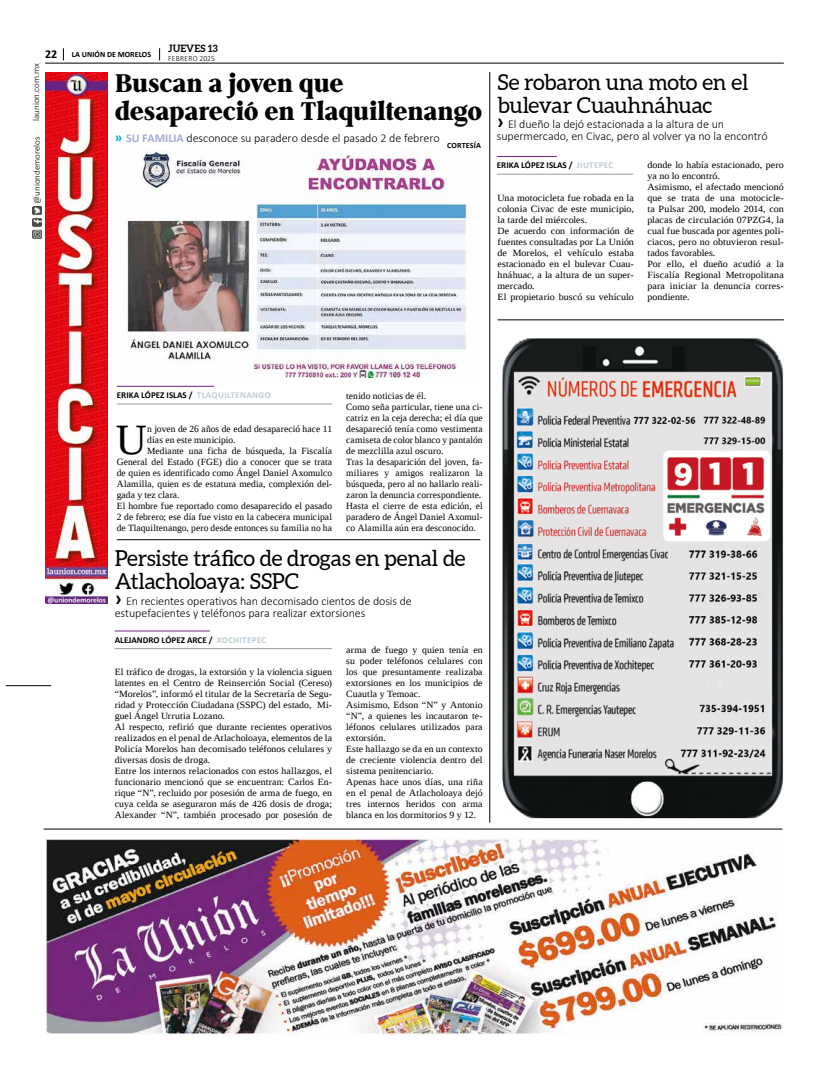
<style>
.page{position:relative;width:823px;height:1078px;background:#fff}
.page>*{position:absolute;margin:0;border:0;box-sizing:border-box;transform-origin:0 0}
.t1{font:43.1px "Liberation Serif";color:#000}
.t2{font:800 27px/28px "Pobla";letter-spacing:-.01em;color:#000}
.t3{font:22px/23px "Aleo";letter-spacing:-.01em;color:#000}
.t4{font:300 12px/12px "Calibri";letter-spacing:-.005em;color:#000}
.t5{font:700 10px "Aleo";letter-spacing:.005em;color:#000}
.t6{font:9.5px/11px "Liberation Serif";letter-spacing:.01em;color:#000}
.t7{font:9.5px/11px "Liberation Serif";letter-spacing:.01em;color:#000;scale:1.05 1}
.t8{font:700 9px "Calibri";color:#000}
.t9{font:300 9px "Calibri";color:#000}
.t10{font:700 8px "Calibri";color:#000}
.t11{font:300 8px "Calibri";letter-spacing:.04em;color:#000;scale:.94 1}
.s1{font-size:12px}
.s2{font-weight:700;font-size:14px;color:#00afcb}
.s3{font-weight:700;color:#a5add8}
.s4{font-weight:700;font-size:20px}
.s5{color:#becbd3}
</style>
<div class="page">
<hr style="left:45px;top:63px;width:738px;height:1px;background:#000">
<img style="left:32px;top:206px;width:9px;height:32px">
<svg style="left:63px;top:48px;width:1px;height:12px"></svg>
<svg style="left:159px;top:48px;width:1px;height:12px"></svg>
<img style="left:45px;top:72px;width:62px;height:531px">
<img style="left:502px;top:338px;width:282px;height:481px">
<hr style="left:44px;top:828px;width:738px;height:1px;background:#000">
<hr style="left:115px;top:630px;width:95px;height:1px;background:#702283">
<hr style="left:115px;top:648px;width:217px;height:1px;background:#9d9d9c">
<hr style="left:6px;top:685px;width:45px;height:1px;background:#000">
<hr style="left:117px;top:539px;width:363px;height:1px;background:#000">
<hr style="left:496px;top:156px;width:60px;height:1px;background:#702283">
<hr style="left:496px;top:174px;width:137px;height:1px;background:#9d9d9c">
<hr style="left:497px;top:319px;width:286px;height:1px;background:#000">
<hr style="left:117px;top:386px;width:97px;height:1px;background:#702283">
<hr style="left:117px;top:403px;width:215px;height:1px;background:#9d9d9c">
<img style="left:125px;top:150px;width:342px;height:227px">
<hr style="left:489px;top:72px;width:1px;height:750px;background:#000">
<img style="left:45px;top:838px;width:738px;height:197px">
<p class="t10" style="left:45px;top:49px;width:107px"><span class="s1">22</span> LA UNIÓN DE MORELOS</p>
<p class="t5" style="left:168px;top:43px;width:51px">JUEVES 13</p>
<p class="t11" style="left:168px;top:53px;width:51px">FEBRERO 2025</p>
<p class="t9" style="left:31px;top:121px;width:59px;rotate:-90deg">launion.com.mx</p>
<p class="t9" style="left:31px;top:203px;width:69px;rotate:-90deg">@uniondemorelos</p>
<h2 class="t2" style="left:115px;top:69px;width:369px">Buscan a joven que desapareció en Tlaquiltenango</h2>
<p class="t4" style="left:115px;top:132px;width:326px"><span class="s2">»</span> <span class="s3">SU FAMILIA</span> desconoce su paradero desde el pasado 2 de febrero</p>
<p class="t10" style="left:447px;top:140px;width:35px">CORTESÍA</p>
<h3 class="t3" style="left:497px;top:70px;width:252px">Se robaron una moto en el bulevar Cuauhnáhuac</h3>
<p class="t4" style="left:496px;top:118px;width:272px"><span class="s4">›</span> El dueño la dejó estacionada a la altura de un supermercado, en Civac, pero al volver ya no la encontró</p>
<p class="t8" style="left:496px;top:159px;width:118px">ERIKA LÓPEZ ISLAS / <span class="s5">JIUTEPEC</span></p>
<p class="t7" style="left:647px;top:159px;width:131px">donde lo había estacionado, pero ya no lo encontró.<br>Asimismo, el afectado mencionó que se trata de una motocicle&shy;ta Pulsar 200, modelo 2014, con placas de circulación 07PZG4, la cual fue buscada por agentes poli&shy;ciacos, pero no obtuvieron resul&shy;tados favorables.<br>Por ello, el dueño acudió a la<br>Fiscalía Regional Metropolitana para iniciar la denuncia corres&shy;pondiente.</p>
<p class="t7" style="left:497px;top:192px;width:131px">Una motocicleta fue robada en la colonia Civac de este municipio, la tarde del miércoles.<br>De acuerdo con información de fuentes consultadas por La Unión de Morelos, el vehículo estaba estacionado en el bulevar Cuau&shy;hnáhuac, a la altura de un super&shy;mercado.<br>El propietario buscó su vehículo</p>
<p class="t8" style="left:117px;top:389px;width:155px">ERIKA LÓPEZ ISLAS / <span class="s5">TLAQUILTENANGO</span></p>
<h1 class="t1" style="left:116px;top:412px;width:33px">U</h1>
<p class="t6" style="left:147px;top:423px;width:186px">n joven de 26 años de edad desapareció hace 11</p>
<p class="t6" style="left:147px;top:434px;width:90px">días en este municipio.</p>
<p class="t6" style="left:147px;top:445px;width:186px">Mediante una ficha de búsqueda, la Fiscalía</p>
<p class="t6" style="left:117px;top:456px;width:216px">General del Estado (FGE) dio a conocer que se trata</p>
<p class="t6" style="left:117px;top:467px;width:216px">de quien es identificado como Ángel Daniel Axomulco</p>
<p class="t6" style="left:117px;top:478px;width:216px">Alamilla, quien es de estatura media, complexión del-</p>
<p class="t6" style="left:117px;top:489px;width:64px">gada y tez clara.</p>
<p class="t6" style="left:117px;top:500px;width:216px">El hombre fue reportado como desaparecido el pasado</p>
<p class="t6" style="left:117px;top:511px;width:216px">2 de febrero; ese día fue visto en la cabecera municipal</p>
<p class="t6" style="left:117px;top:522px;width:216px">de Tlaquiltenango, pero desde entonces su familia no ha</p>
<p class="t6" style="left:346px;top:390px;width:138px">tenido noticias de él.<br>Como seña particular, tiene una ci&shy;catriz en la ceja derecha; el día que desapareció tenía como vestimenta camiseta de color blanco y pantalón de mezclilla azul oscuro.<br>Tras la desaparición del joven, fa&shy;miliares y amigos realizaron la búsqueda, pero al no hallarlo reali&shy;zaron la denuncia correspondiente.<br>Hasta el cierre de esta edición, el paradero de Ángel Daniel Axomul&shy;co Alamilla aún era desconocido.</p>
<h3 class="t3" style="left:115px;top:546px;width:352px">Persiste tráfico de drogas en penal de<br>Atlacholoaya: SSPC</h3>
<p class="t4" style="left:115px;top:594px;width:298px"><span class="s4">›</span> En recientes operativos han decomisado cientos de dosis de estupefacientes y teléfonos para realizar extorsiones</p>
<p class="t8" style="left:115px;top:633px;width:153px">ALEJANDRO LÓPEZ ARCE / <span class="s5">XOCHITEPEC</span></p>
<p class="t6" style="left:346px;top:643px;width:138px">arma de fuego y quien tenía en su poder teléfonos celulares con los que presuntamente realizaba extorsiones en los municipios de<br>Cuautla y Temoac.<br>Asimismo, Edson “N” y Antonio “N”, a quienes les incautaron te&shy;léfonos celulares utilizados para extorsión.<br>Este hallazgo se da en un contexto de creciente violencia dentro del sistema penitenciario.<br>Apenas hace unos días, una riña en el penal de Atlacholoaya dejó tres internos heridos con arma blanca en los dormitorios 9 y 12.</p>
<p class="t6" style="left:115px;top:665px;width:219px">El tráfico de drogas, la extorsión y la violencia siguen latentes en el Centro de Reinserción Social (Cereso) “Morelos”, informó el titular de la Secretaría de Segu&shy;ridad y Protección Ciudadana (SSPC) del estado, Mi&shy;guel Ángel Urrutia Lozano.<br>Al respecto, refirió que durante recientes operativos realizados en el penal de Atlacholoaya, elementos de la Policía Morelos han decomisado teléfonos celulares y diversas dosis de droga.<br>Entre los internos relacionados con estos hallazgos, el funcionario mencionó que se encuentran: Carlos En&shy;rique “N”, recluido por posesión de arma de fuego, en cuya celda se aseguraron más de 426 dosis de droga; Alexander “N”, también procesado por posesión de</p>
</div>
